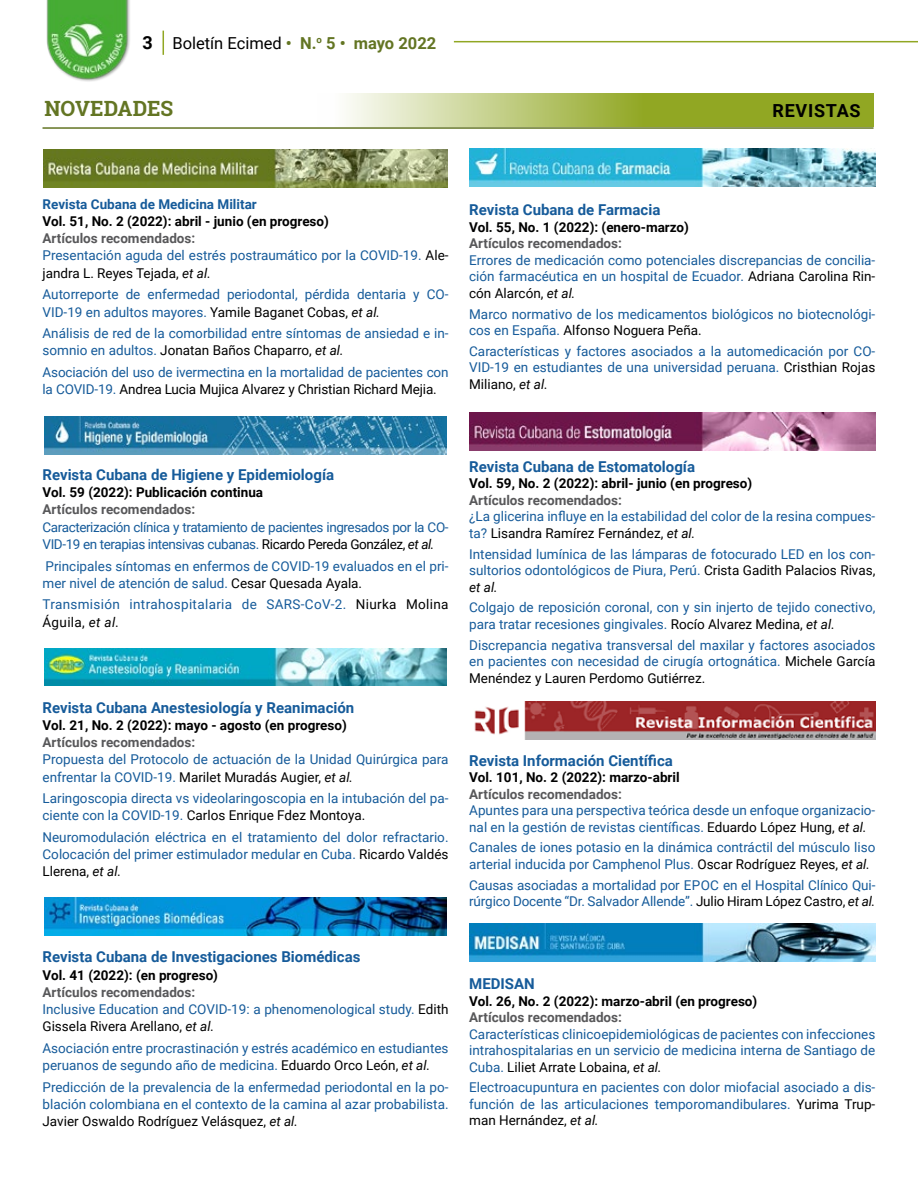
<style>
.page{position:relative;width:918px;height:1188px;background:#fff}
.page>*{position:absolute;margin:0;border:0;box-sizing:border-box;transform-origin:0 0}
.t1{font:700 21px "Roboto Slab";color:#637523}
.t2{font:700 18px "Roboto";letter-spacing:.04em;color:#000}
.t3{font:16.5px "Roboto";color:#000}
.t4{font:700 15px "Roboto";color:#165b9a}
.t5{font:13.5px/16.5px "Roboto";color:#165b9a}
.t6{font:700 13.5px "Roboto";color:#000}
.t7{font:700 13.5px "Roboto";color:#58585a}
.t8{font:13.5px/17.2px "Roboto";letter-spacing:-.03em;color:#165b9a}
.t9{font:13.5px/17.2px "Roboto";letter-spacing:.025em;color:#165b9a}
.t10{font:700 13.5px "Roboto";color:#165b9a}
.s1{font-weight:700;color:#637523}
.s2{font-weight:700;color:#58585a}
.s3{color:#000}
.s4{font-style:italic;color:#000}
</style>
<div class="page">
<hr style="left:454px;top:41px;width:464px;height:1px;background:#91a723">
<img style="left:46px;top:0;width:84px;height:82px">
<svg style="left:163px;top:31px;width:1px;height:24px"></svg>
<svg style="left:346px;top:94px;width:528px;height:33px;background:#aebe5e"></svg>
<hr style="left:43px;top:127px;width:831px;height:2px;background:#637523">
<img style="left:44px;top:149px;width:403px;height:38px">
<img style="left:44px;top:417px;width:403px;height:37px">
<img style="left:44px;top:648px;width:403px;height:38px">
<img style="left:44px;top:898px;width:403px;height:38px">
<img style="left:469px;top:149px;width:406px;height:38px">
<img style="left:469px;top:413px;width:406px;height:38px">
<img style="left:474px;top:701px;width:402px;height:38px">
<img style="left:469px;top:923px;width:406px;height:38px">
<h2 class="t2" style="left:142px;top:30px;width:12px">3</h2>
<p class="t3" style="left:172px;top:31px;width:265px">Boletín Ecimed <span class="s1">• N.</span><sup>o</sup> <span class="s1">5 • mayo 2022</span></p>
<h1 class="t1" style="left:44px;top:94px;width:130px">NOVEDADES</h1>
<h2 class="t2" style="left:773px;top:98px;width:90px">REVISTAS</h2>
<p class="t10" style="left:43px;top:194px;width:216px">Revista Cubana de Medicina Militar</p>
<p class="t6" style="left:43px;top:212px;width:288px">Vol. 51, No. 2 (2022): abril - junio (en progreso)</p>
<p class="t5" style="left:43px;top:229px;width:408px;line-height:17.2px"><span class="s2">Artículos recomendados:<br></span>Presentación aguda del estrés postraumático por la COVID-19. <span class="s3">Ale&shy;jandra L. Reyes Tejada,</span> <span class="s4">et al.</span></p>
<p class="t5" style="left:43px;top:285px;width:408px;line-height:17.2px">Autorreporte de enfermedad periodontal, pérdida dentaria y CO-<br>VID-19 en adultos mayores. <span class="s3">Yamile Baganet Cobas,</span> <span class="s4">et al.</span></p>
<p class="t5" style="left:43px;top:324px;width:408px;line-height:17.2px">Análisis de red de la comorbilidad entre síntomas de ansiedad e in&shy;somnio en adultos. <span class="s3">Jonatan Baños Chaparro,</span> <span class="s4">et al.</span></p>
<p class="t5" style="left:43px;top:363px;width:408px;line-height:17.2px">Asociación del uso de ivermectina en la mortalidad de pacientes con la COVID-19. <span class="s3">Andrea Lucia Mujica Alvarez y Christian Richard Mejia.</span></p>
<p class="t4" style="left:469px;top:199px;width:193px">Revista Cubana de Farmacia</p>
<p class="t6" style="left:469px;top:218px;width:221px">Vol. 55, No. 1 (2022): (enero-marzo)</p>
<p class="t7" style="left:469px;top:234px;width:154px">Artículos recomendados:</p>
<p class="t5" style="left:469px;top:251px;width:408px;text-align:justify">Errores de medicación como potenciales discrepancias de concilia&shy;ción farmacéutica en un hospital de Ecuador. <span class="s3">Adriana Carolina Rin&shy;cón Alarcón,</span> <span class="s4">et al.</span></p>
<p class="t5" style="left:469px;top:305px;width:408px">Marco normativo de los medicamentos biológicos no biotecnológi&shy;cos en España. <span class="s3">Alfonso Noguera Peña.</span></p>
<p class="t5" style="left:469px;top:342px;width:408px;text-align:justify">Características y factores asociados a la automedicación por CO-VID-19 en estudiantes de una universidad peruana. <span class="s3">Cristhian Rojas Miliano,</span> <span class="s4">et al.</span></p>
<p class="t4" style="left:43px;top:464px;width:293px">Revista Cubana de Higiene y Epidemiología</p>
<p class="t6" style="left:43px;top:483px;width:222px">Vol. 59 (2022): Publicación continua</p>
<p class="t7" style="left:43px;top:500px;width:154px">Artículos recomendados:</p>
<p class="t8" style="left:43px;top:518px;width:408px">Caracterización clínica y tratamiento de pacientes ingresados por la CO-<br>VID-19 en terapias intensivas cubanas. <span class="s3">Ricardo Pereda González,</span> <span class="s4">et al.</span></p>
<p class="t5" style="left:43px;top:557px;width:408px;line-height:17.2px">Principales síntomas en enfermos de COVID-19 evaluados en el pri&shy;mer nivel de atención de salud. <span class="s3">Cesar Quesada Ayala.</span></p>
<p class="t9" style="left:43px;top:595px;width:408px">Transmisión intrahospitalaria de SARS-CoV-2. <span class="s3">Niurka Molina<br>Águila,</span> <span class="s4">et al.</span></p>
<p class="t4" style="left:43px;top:697px;width:313px">Revista Cubana Anestesiología y Reanimación</p>
<p class="t6" style="left:43px;top:715px;width:306px">Vol. 21, No. 2 (2022): mayo - agosto (en progreso)</p>
<p class="t7" style="left:43px;top:733px;width:154px">Artículos recomendados:</p>
<p class="t5" style="left:43px;top:750px;width:408px;line-height:17.2px">Propuesta del Protocolo de actuación de la Unidad Quirúrgica para enfrentar la COVID-19. <span class="s3">Marilet Muradás Augier,</span> <span class="s4">et al.</span></p>
<p class="t5" style="left:43px;top:789px;width:408px;line-height:17.2px">Laringoscopia directa vs videolaringoscopia en la intubación del pa&shy;ciente con la COVID-19. <span class="s3">Carlos Enrique Fdez Montoya.</span></p>
<p class="t5" style="left:43px;top:828px;width:408px;line-height:17.2px;text-align:justify">Neuromodulación eléctrica en el tratamiento del dolor refractario.<br>Colocación del primer estimulador medular en Cuba. <span class="s3">Ricardo Valdés Llerena,</span> <span class="s4">et al.</span></p>
<p class="t4" style="left:43px;top:946px;width:319px">Revista Cubana de Investigaciones Biomédicas</p>
<p class="t6" style="left:43px;top:965px;width:177px">Vol. 41 (2022): (en progreso)</p>
<p class="t5" style="left:43px;top:983px;width:408px;line-height:17.2px"><span class="s2">Artículos recomendados:<br></span>Inclusive Education and COVID-19: a phenomenological study. <span class="s3">Edith<br>Gissela Rivera Arellano,</span> <span class="s4">et al.</span></p>
<p class="t5" style="left:43px;top:1039px;width:408px;line-height:17.2px">Asociación entre procrastinación y estrés académico en estudiantes peruanos de segundo año de medicina. <span class="s3">Eduardo Orco León,</span> <span class="s4">et al.</span></p>
<p class="t5" style="left:43px;top:1078px;width:408px;line-height:17.2px;text-align:justify">Predicción de la prevalencia de la enfermedad periodontal en la po&shy;blación colombiana en el contexto de la camina al azar probabilista.<br><span class="s3">Javier Oswaldo Rodríguez Velásquez,</span> <span class="s4">et al.</span></p>
<p class="t4" style="left:469px;top:456px;width:227px">Revista Cubana de Estomatología</p>
<p class="t6" style="left:469px;top:474px;width:285px">Vol. 59, No. 2 (2022): abril- junio (en progreso)</p>
<p class="t7" style="left:469px;top:491px;width:154px">Artículos recomendados:</p>
<p class="t5" style="left:469px;top:508px;width:408px">¿La glicerina influye en la estabilidad del color de la resina compues&shy;ta? <span class="s3">Lisandra Ramírez Fernández,</span> <span class="s4">et al.</span></p>
<p class="t5" style="left:469px;top:545px;width:408px;text-align:justify">Intensidad lumínica de las lámparas de fotocurado LED en los con&shy;sultorios odontológicos de Piura, Perú. <span class="s3">Crista Gadith Palacios Rivas, </span><span class="s4">et al.</span></p>
<p class="t5" style="left:469px;top:599px;width:408px">Colgajo de reposición coronal, con y sin injerto de tejido conectivo, para tratar recesiones gingivales. <span class="s3">Rocío Alvarez Medina,</span> <span class="s4">et al.</span></p>
<p class="t5" style="left:469px;top:636px;width:408px;text-align:justify">Discrepancia negativa transversal del maxilar y factores asociados en pacientes con necesidad de cirugía ortognática. <span class="s3">Michele García Menéndez y Lauren Perdomo Gutiérrez.</span></p>
<p class="t4" style="left:469px;top:750px;width:205px">Revista Información Científica</p>
<p class="t6" style="left:469px;top:768px;width:212px">Vol. 101, No. 2 (2022): marzo-abril</p>
<p class="t7" style="left:469px;top:784px;width:154px">Artículos recomendados:</p>
<p class="t5" style="left:469px;top:802px;width:408px">Apuntes para una perspectiva teórica desde un enfoque organizacio&shy;nal en la gestión de revistas científicas. <span class="s3">Eduardo López Hung,</span> <span class="s4">et al.</span></p>
<p class="t5" style="left:469px;top:839px;width:408px">Canales de iones potasio en la dinámica contráctil del músculo liso arterial inducida por Camphenol Plus. <span class="s3">Oscar Rodríguez Reyes,</span> <span class="s4">et al.</span></p>
<p class="t5" style="left:469px;top:876px;width:408px">Causas asociadas a mortalidad por EPOC en el Hospital Clínico Qui&shy;rúrgico Docente “Dr. Salvador Allende”. <span class="s3">Julio Hiram López Castro,</span> <span class="s4">et al.</span></p>
<p class="t4" style="left:469px;top:973px;width:67px">MEDISAN</p>
<p class="t6" style="left:469px;top:991px;width:290px">Vol. 26, No. 2 (2022): marzo-abril (en progreso)</p>
<p class="t7" style="left:469px;top:1008px;width:154px">Artículos recomendados:</p>
<p class="t5" style="left:469px;top:1025px;width:408px;text-align:justify">Características clinicoepidemiológicas de pacientes con infecciones intrahospitalarias en un servicio de medicina interna de Santiago de Cuba. <span class="s3">Liliet Arrate Lobaina,</span> <span class="s4">et al.</span></p>
<p class="t5" style="left:469px;top:1079px;width:408px;text-align:justify">Electroacupuntura en pacientes con dolor miofacial asociado a dis&shy;función de las articulaciones temporomandibulares. <span class="s3">Yurima Trup&shy;man Hernández,</span> <span class="s4">et al.</span></p>
</div>
